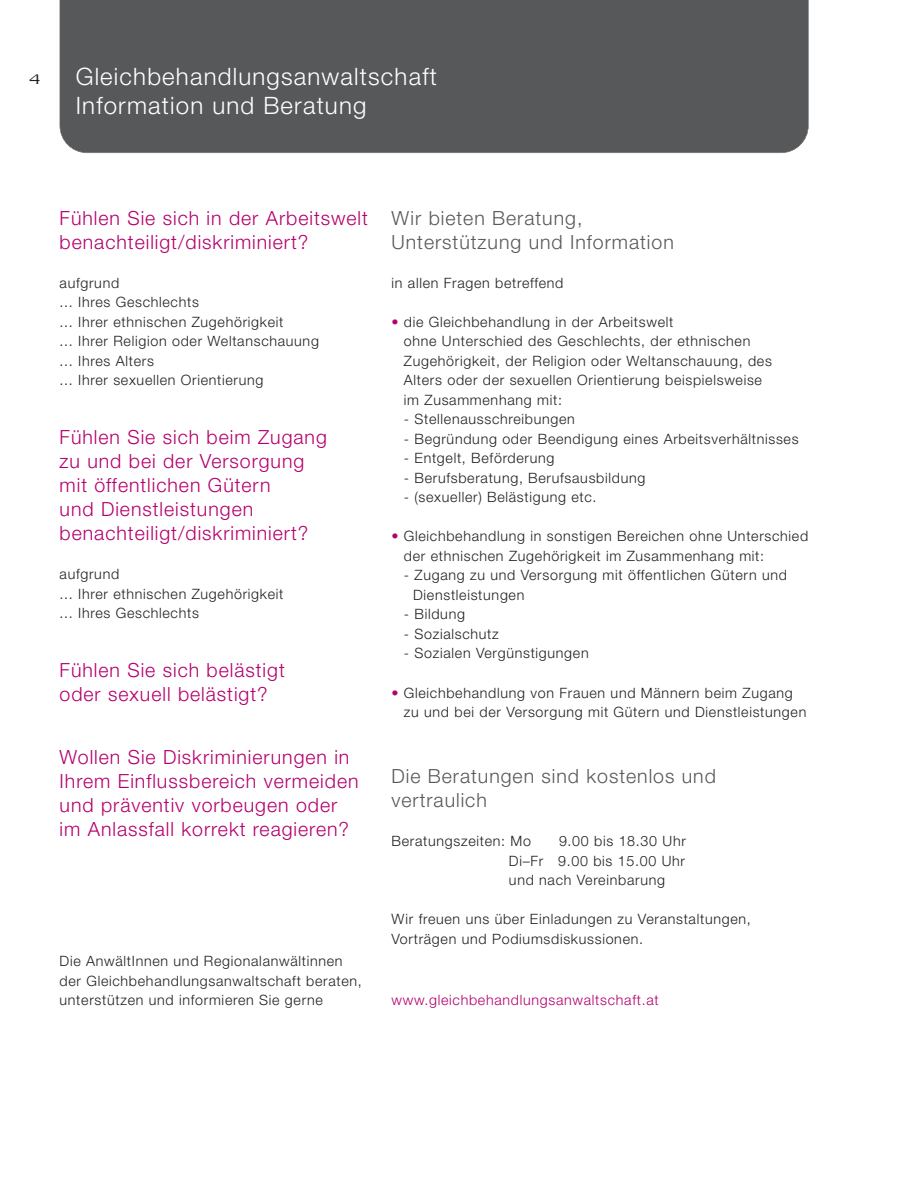
<style>
.page{position:relative;width:915px;height:1191px;background:#fff}
.page>*{position:absolute;margin:0;border:0;box-sizing:border-box;transform-origin:0 0}
.t1{font:300 24px/28.8px "Helvetica Neue";letter-spacing:.05em;color:#fff}
.t2{font:300 19.5px/24px "Helvetica Neue";letter-spacing:.05em;color:#b4016d}
.t3{font:300 19.5px/24px "Helvetica Neue";letter-spacing:.05em;color:#57585a}
.t4{font:300 15px "Serpentine";color:#231f20}
.t5{font:300 14.25px/19.5px "Helvetica Neue";letter-spacing:.05em;color:#231f20}
.t6{font:300 14.25px "Helvetica Neue";letter-spacing:.05em;color:#b4016d}
.s1{color:#b4016d}
</style>
<div class="page">
<div style="left:60px;top:0;width:748px;height:153px;background:#57585a"></div>
<p class="t4" style="left:30px;top:74px;width:12px">4</p>
<h1 class="t1" style="left:76px;top:64px;width:362px">Gleichbehandlungsanwaltschaft<br>Information und Beratung</h1>
<h2 class="t2" style="left:60px;top:208px;width:310px">Fühlen Sie sich in der Arbeitswelt benachteiligt/diskriminiert?</h2>
<p class="t5" style="left:60px;top:274px;width:261px">aufgrund<br>... Ihres Geschlechts<br>... Ihrer ethnischen Zugehörigkeit<br>... Ihrer Religion oder Weltanschauung ... Ihres Alters<br>... Ihrer sexuellen Orientierung</p>
<h2 class="t2" style="left:60px;top:427px;width:269px">Fühlen Sie sich beim Zugang zu und bei der Versorgung mit öffentlichen Gütern<br>und Dienstleistungen benachteiligt/diskriminiert?</h2>
<p class="t5" style="left:60px;top:565px;width:225px">aufgrund<br>... Ihrer ethnischen Zugehörigkeit ... Ihres Geschlechts</p>
<h2 class="t2" style="left:60px;top:659px;width:227px">Fühlen Sie sich belästigt oder sexuell belästigt?</h2>
<h2 class="t2" style="left:60px;top:746px;width:300px">Wollen Sie Diskriminierungen in<br>Ihrem Einflussbereich vermeiden und präventiv vorbeugen oder im Anlassfall korrekt reagieren?</h2>
<p class="t5" style="left:60px;top:952px;width:304px">Die AnwältInnen und Regionalanwältinnen der Gleichbehandlungsanwaltschaft beraten, unterstützen und informieren Sie gerne</p>
<h2 class="t3" style="left:391px;top:208px;width:284px">Wir bieten Beratung,<br>Unterstützung und Information</h2>
<p class="t5" style="left:391px;top:274px;width:173px">in allen Fragen betreffend</p>
<p class="t5" style="left:403px;top:313px;width:369px;text-indent:-12px"><span class="s1">•</span> die Gleichbehandlung in der Arbeitswelt<br>ohne Unterschied des Geschlechts, der ethnischen Zugehörigkeit, der Religion oder Weltanschauung, des Alters oder der sexuellen Orientierung beispielsweise im Zusammenhang mit:</p>
<p class="t5" style="left:403px;top:411px;width:172px">- Stellenausschreibungen</p>
<p class="t5" style="left:403px;top:430px;width:396px">- Begründung oder Beendigung eines Arbeitsverhältnisses</p>
<p class="t5" style="left:403px;top:450px;width:152px">- Entgelt, Beförderung</p>
<p class="t5" style="left:403px;top:469px;width:243px">- Berufsberatung, Berufsausbildung</p>
<p class="t5" style="left:403px;top:489px;width:194px">- (sexueller) Belästigung etc.</p>
<p class="t5" style="left:403px;top:528px;width:406px;text-indent:-12px"><span class="s1">•</span> Gleichbehandlung in sonstigen Bereichen ohne Unterschied der ethnischen Zugehörigkeit im Zusammenhang mit:</p>
<p class="t5" style="left:413px;top:567px;width:375px;text-indent:-9px">- Zugang zu und Versorgung mit öffentlichen Gütern und<br>Dienstleistungen</p>
<p class="t5" style="left:403px;top:606px;width:63px">- Bildung</p>
<p class="t5" style="left:403px;top:625px;width:96px">- Sozialschutz</p>
<p class="t5" style="left:403px;top:645px;width:186px">- Sozialen Vergünstigungen</p>
<p class="t5" style="left:403px;top:684px;width:404px;text-indent:-12px"><span class="s1">•</span> Gleichbehandlung von Frauen und Männern beim Zugang zu und bei der Versorgung mit Gütern und Dienstleistungen</p>
<h2 class="t3" style="left:391px;top:766px;width:326px">Die Beratungen sind kostenlos und vertraulich</h2>
<p class="t5" style="left:391px;top:832px;width:141px">Beratungszeiten: Mo</p>
<p class="t5" style="left:509px;top:832px;width:178px;text-align:justify;text-indent:50px">9.00 bis 18.30 Uhr Di–Fr 9.00 bis 15.00 Uhr und nach Vereinbarung</p>
<p class="t5" style="left:391px;top:910px;width:360px">Wir freuen uns über Einladungen zu Veranstaltungen,<br>Vorträgen und Podiumsdiskussionen.</p>
<p class="t6" style="left:391px;top:995px;width:268px">www.gleichbehandlungsanwaltschaft.at</p>
</div>
